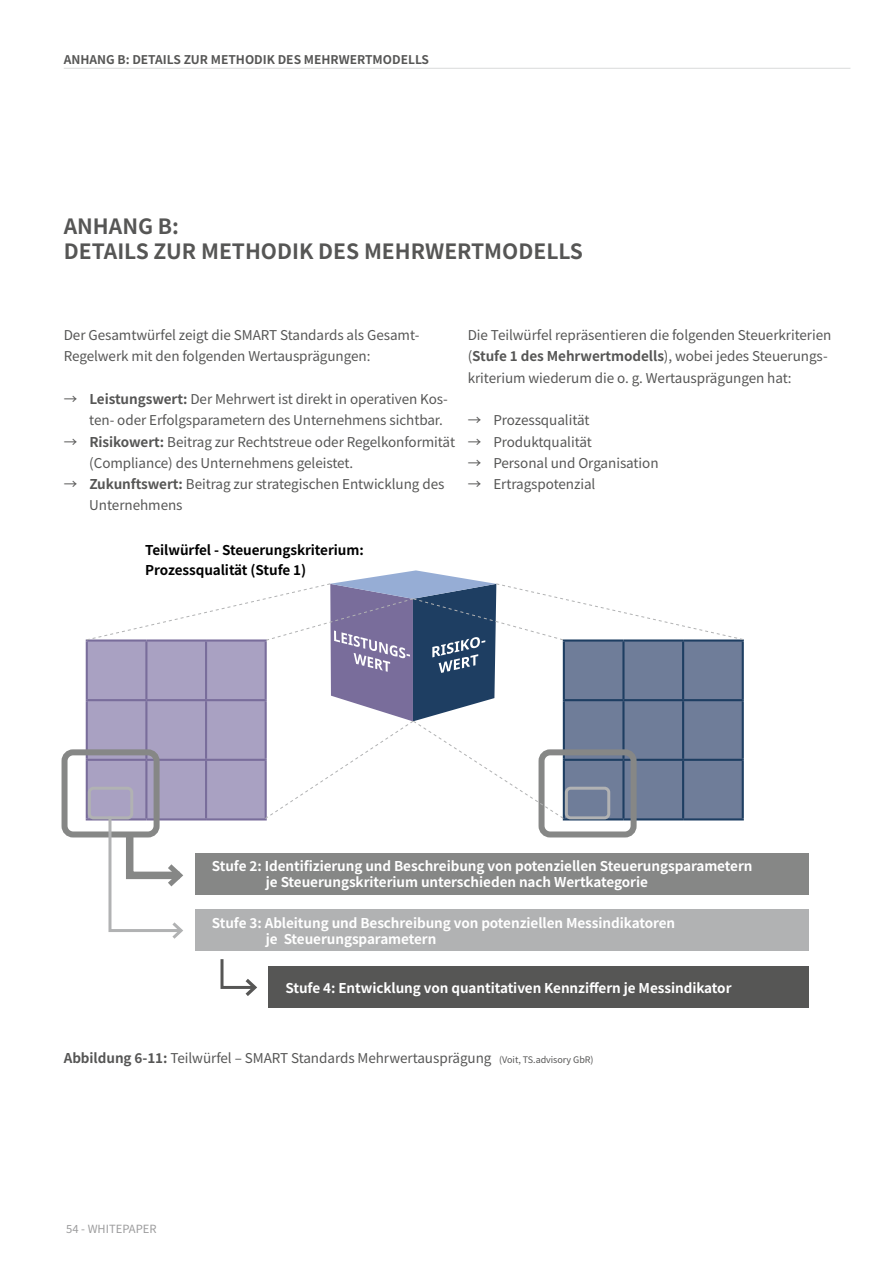
<style>
.page{position:relative;width:893px;height:1263px;background:#fff}
.page>*{position:absolute;margin:0;border:0;box-sizing:border-box;transform-origin:0 0}
.t1{font:700 21px/25.2px "Noto Sans TC";color:#565655}
.t2{font:13.5px/21.3px "Noto Sans TC";letter-spacing:-.005em;color:#565655}
.t3{font:700 13.5px/16.5px "Noto Sans TC";letter-spacing:-.005em;color:#fff}
.t4{font:700 13.5px/19.2px "Noto Sans TC";letter-spacing:-.005em;color:#000}
.t5{font:700 12px "Noto Sans TC";color:#565655}
.t6{font:11.25px "Noto Sans TC";color:#9c9c9d}
.s1{font-weight:700}
.s2{font-size:9px}
</style>
<div class="page">
<div style="left:62px;top:749px;width:98px;height:88px;border:6px solid #868786;border-radius:9px"></div>
<div style="left:269px;top:967px;width:540px;height:41px;background:#565655"></div>
<div style="left:195px;top:910px;width:614px;height:41px;background:#b1b2b3"></div>
<div style="left:195px;top:853px;width:614px;height:41px;background:#868786"></div>
<svg style="left:220px;top:959px;width:37px;height:37px"></svg>
<svg style="left:86px;top:570px;width:658px;height:369px"></svg>
<hr style="left:64px;top:68px;width:786px;height:1px;background:#d9dada">
<p class="t5" style="left:64px;top:53px;width:367px">ANHANG B: DETAILS ZUR METHODIK DES MEHRWERTMODELLS</p>
<h1 class="t1" style="left:64px;top:214px;width:521px">ANHANG B:<br>DETAILS ZUR METHODIK DES MEHRWERTMODELLS</h1>
<p class="t2" style="left:64px;top:325px;width:357px">Der Gesamtwürfel zeigt die SMART Standards als Gesamt-<br>Regelwerk mit den folgenden Wertausprägungen:</p>
<p class="t2" style="left:89px;top:389px;width:360px;text-indent:-26px">→ <span class="s1">Leistungswert:</span> Der Mehrwert ist direkt in operativen Kos&shy;ten- oder Erfolgsparametern des Unternehmens sichtbar.</p>
<p class="t2" style="left:89px;top:431px;width:367px;text-indent:-26px">→ <span class="s1">Risikowert:</span> Beitrag zur Rechtstreue oder Regelkonformität (Compliance) des Unternehmens geleistet.</p>
<p class="t2" style="left:89px;top:474px;width:357px;text-indent:-26px">→ <span class="s1">Zukunftswert:</span> Beitrag zur strategischen Entwicklung des<br>Unternehmens</p>
<p class="t2" style="left:468px;top:325px;width:365px">Die Teilwürfel repräsentieren die folgenden Steuerkriterien (<span class="s1">Stufe 1 des Mehrwertmodells</span>), wobei jedes Steuerungs&shy;kriterium wiederum die o. g. Wertausprägungen hat:</p>
<p class="t2" style="left:468px;top:410px;width:123px">→ Prozessqualität</p>
<p class="t2" style="left:468px;top:431px;width:126px">→ Produktqualität</p>
<p class="t2" style="left:468px;top:452px;width:192px">→ Personal und Organisation</p>
<p class="t2" style="left:468px;top:474px;width:129px">→ Ertragspotenzial</p>
<p class="t4" style="left:145px;top:541px;width:220px">Teilwürfel - Steuerungskriterium:<br>Prozessqualität (Stufe 1)</p>
<p class="t3" style="left:266px;top:858px;width:488px;text-indent:-54px">Stufe 2: Identifizierung und Beschreibung von potenziellen Steuerungsparametern je Steuerungskriterium unterschieden nach Wertkategorie</p>
<p class="t3" style="left:266px;top:915px;width:411px;text-indent:-54px">Stufe 3: Ableitung und Beschreibung von potenziellen Messindikatoren je Steuerungsparametern</p>
<p class="t3" style="left:286px;top:980px;width:447px">Stufe 4: Entwicklung von quantitativen Kennziffern je Messindikator</p>
<p class="t2" style="left:64px;top:1048px;width:531px"><span class="s1">Abbildung 6-11:</span> Teilwürfel – SMART Standards Mehrwertausprägung <span class="s2">(Voit, TS.advisory GbR)</span></p>
<p class="t6" style="left:66px;top:1223px;width:92px">54 - WHITEPAPER</p>
</div>
